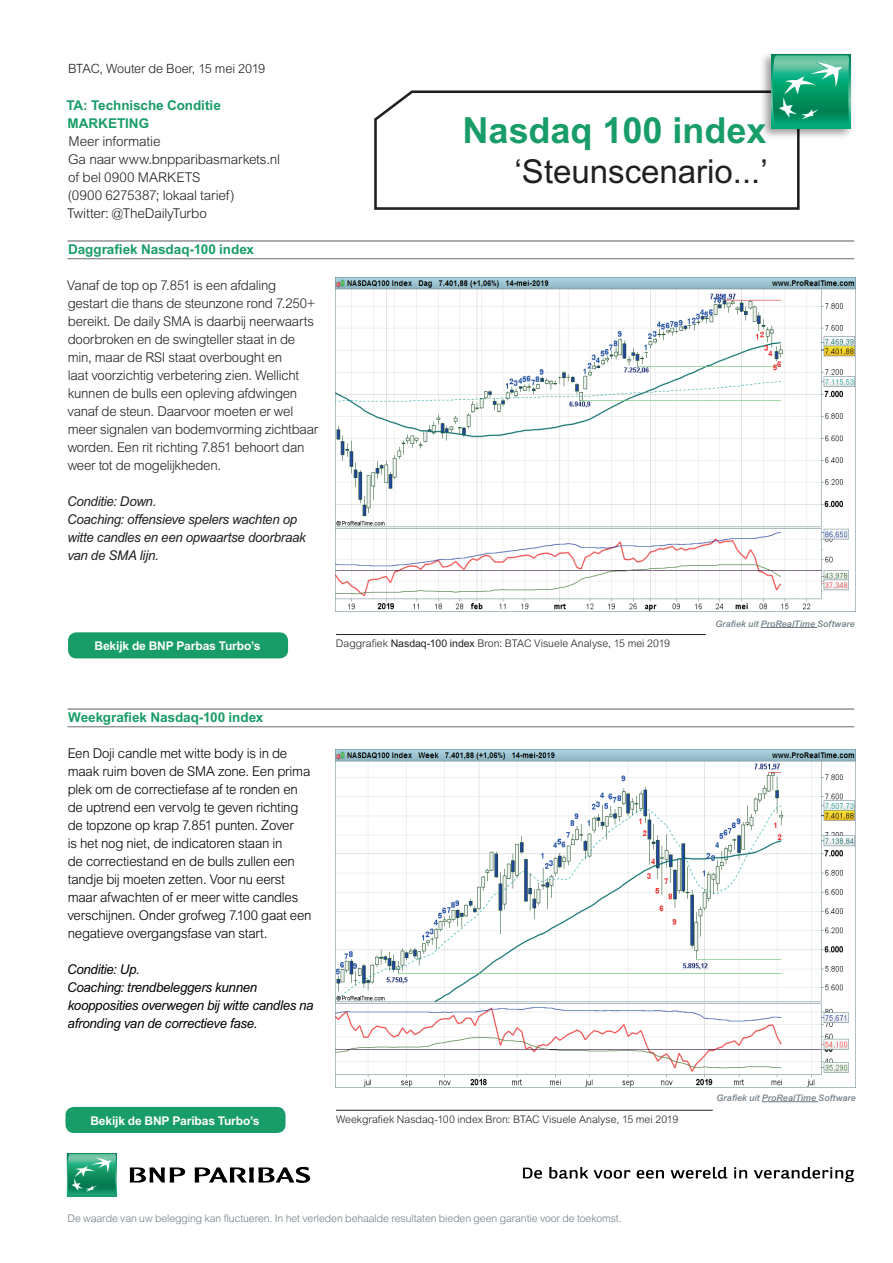
<style>
.page{position:relative;width:893px;height:1263px;background:#fff}
.page>*{position:absolute;margin:0;border:0;box-sizing:border-box;transform-origin:0 0}
.t1{font:700 36px "Arial MT Std";color:#199d68}
.t2{font:33px "Arial MT Std";color:#231f20}
.t3{font:300 13.5px/18px "Arial MT Std";letter-spacing:-.02em;color:#231f20}
.t4{font:300 13.5px/18px "Arial MT Std";letter-spacing:-.02em;color:#000001}
.t5{font:italic 13.5px/18px "Arial MT Std";letter-spacing:-.02em;color:#000001}
.t6{font:italic 13.5px/18px "Arial MT Std";letter-spacing:-.02em;color:#231f20}
.t7{font:700 13.5px/18px "Arial MT Std";letter-spacing:-.005em;color:#199d68}
.t8{font:300 12.75px "Arial MT Std";letter-spacing:-.01em;color:#231f20}
.t9{font:700 12px "Arial MT Std";letter-spacing:-.01em;color:#fff}
.t10{font:300 10.5px "Arial MT Std";color:#231f20}
.t11{font:300 10.5px "Arial MT Std";letter-spacing:-.01em;color:#6f7e85}
.t12{font:italic 500 9px "Arial MT Std";letter-spacing:.01em;color:#6f7e85}
.s1{font-weight:400}
</style>
<div class="page">
<hr style="left:68px;top:240px;width:786px;height:2px;background:#6c6d70">
<hr style="left:68px;top:258px;width:786px;height:1px;background:#6c6d70">
<hr style="left:68px;top:708px;width:786px;height:2px;background:#6c6d70">
<hr style="left:68px;top:726px;width:786px;height:1px;background:#6c6d70">
<img style="left:336px;top:278px;width:519px;height:333px">
<img style="left:336px;top:749px;width:519px;height:338px">
<hr style="left:336px;top:634px;width:370px;height:1px;background:#231f20">
<hr style="left:336px;top:1110px;width:377px;height:1px;background:#231f20">
<div style="left:68px;top:632px;width:220px;height:26px;background:#199d68;border-radius:9px"></div>
<div style="left:65px;top:1107px;width:221px;height:26px;background:#199d68;border-radius:9px"></div>
<svg style="left:374px;top:90px;width:426px;height:120px"></svg>
<img style="left:756px;top:54px;width:96px;height:88px">
<svg style="left:771px;top:54px;width:80px;height:74px"></svg>
<svg style="left:772px;top:55px;width:77px;height:71px;background:#2cab81"></svg>
<hr style="left:761px;top:627px;width:56px;height:1px;background:#6f7e85">
<hr style="left:762px;top:1101px;width:56px;height:1px;background:#6f7e85">
<img style="left:523px;top:1166px;width:331px;height:17px">
<img style="left:66px;top:1153px;width:245px;height:44px">
<p class="t8" style="left:68px;top:62px;width:199px">BTAC, Wouter de Boer, 15 mei 2019</p>
<p class="t7" style="left:66px;top:96px;width:156px">TA: Technische Conditie<br>MARKETING</p>
<p class="t3" style="left:67px;top:133px;width:214px">Meer informatie<br>Ga naar www.bnpparibasmarkets.nl of bel 0900 MARKETS<br>(0900 6275387; lokaal tarief)<br>Twitter: @TheDailyTurbo</p>
<p class="t7" style="left:68px;top:240px;width:187px">Daggrafiek Nasdaq-100 index</p>
<p class="t3" style="left:67px;top:277px;width:253px">Vanaf de top op 7.851 is een afdaling gestart die thans de steunzone rond 7.250+ bereikt. De daily SMA is daarbij neerwaarts doorbroken en de swingteller staat in de min, maar de RSI staat overbought en<br>laat voorzichtig verbetering zien. Wellicht kunnen de bulls een opleving afdwingen vanaf de steun. Daarvoor moeten er wel meer signalen van bodemvorming zichtbaar worden. Een rit richting 7.851 behoort dan weer tot de mogelijkheden.</p>
<p class="t6" style="left:67px;top:492px;width:240px">Conditie: Down.<br>Coaching: offensieve spelers wachten op witte candles en een opwaartse doorbraak van de SMA lijn.</p>
<h1 class="t1" style="left:462px;top:109px;width:306px">Nasdaq 100 index</h1>
<h2 class="t2" style="left:515px;top:152px;width:255px">‘Steunscenario...’</h2>
<p class="t9" style="left:95px;top:639px;width:168px">Bekijk de BNP Parbas Turbo’s</p>
<p class="t10" style="left:336px;top:638px;width:336px">Daggrafiek <span class="s1">Nasdaq-100 index</span> Bron: BTAC Visuele Analyse, 15 mei 2019</p>
<p class="t12" style="left:715px;top:618px;width:141px">Grafiek uit ProRealTime Software</p>
<p class="t7" style="left:68px;top:708px;width:197px">Weekgrafiek Nasdaq-100 index</p>
<p class="t4" style="left:67px;top:744px;width:246px">Een Doji candle met witte body is in de maak ruim boven de SMA zone. Een prima plek om de correctiefase af te ronden en de uptrend een vervolg te geven richting de topzone op krap 7.851 punten. Zover<br>is het nog niet, de indicatoren staan in<br>de correctiestand en de bulls zullen een tandje bij moeten zetten. Voor nu eerst maar afwachten of er meer witte candles verschijnen. Onder grofweg 7.100 gaat een negatieve overgangsfase van start.</p>
<p class="t5" style="left:67px;top:960px;width:248px">Conditie: Up.<br>Coaching: trendbeleggers kunnen koopposities overwegen bij witte candles na afronding van de correctieve fase.</p>
<p class="t9" style="left:90px;top:1113px;width:171px">Bekijk de BNP Paribas Turbo’s</p>
<p class="t10" style="left:336px;top:1113px;width:344px">Weekgrafiek Nasdaq-100 index Bron: BTAC Visuele Analyse, 15 mei 2019</p>
<p class="t12" style="left:716px;top:1092px;width:141px">Grafiek uit ProRealTime Software</p>
<p class="t11" style="left:68px;top:1212px;width:556px">De waarde van uw belegging kan fluctueren. In het verleden behaalde resultaten bieden geen garantie voor de toekomst.</p>
</div>
